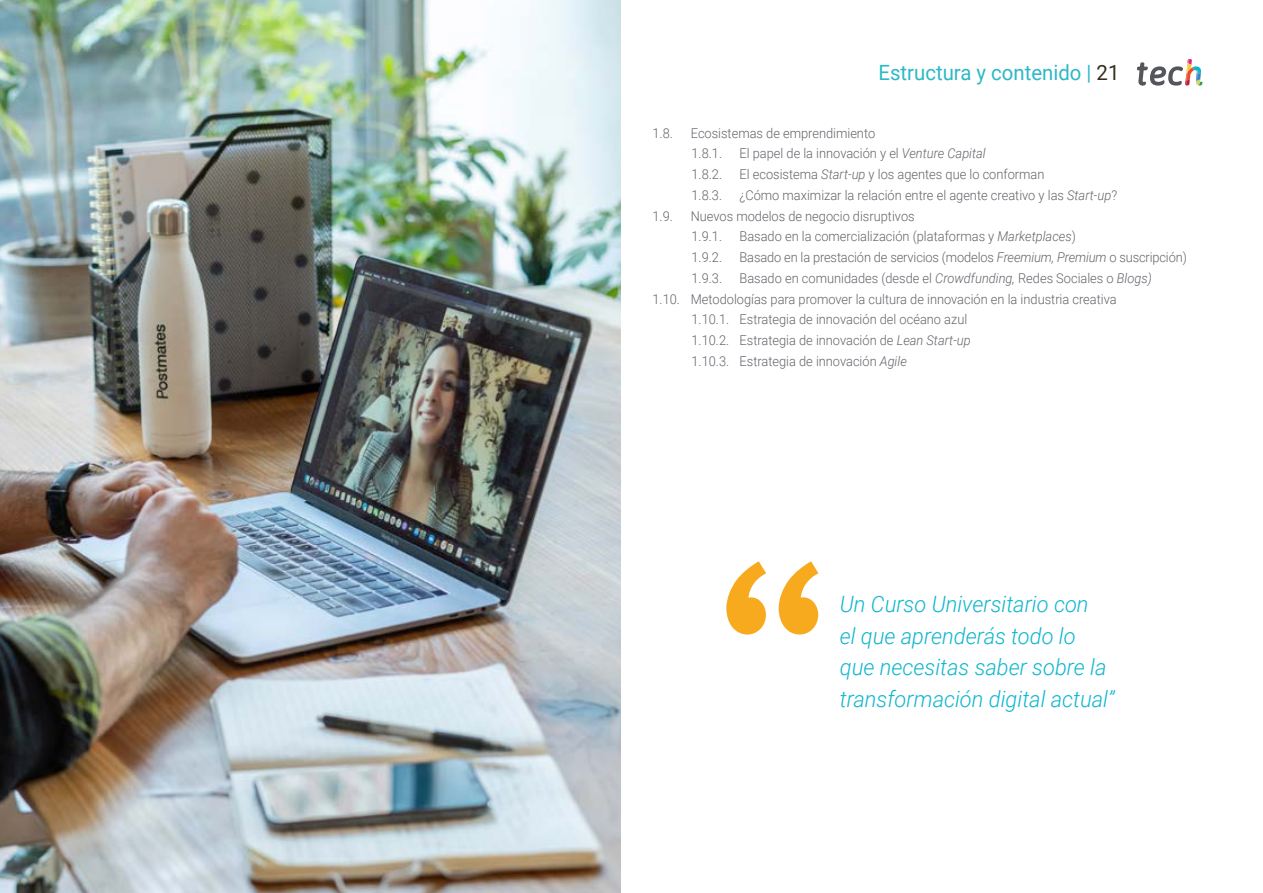
<style>
.page{position:relative;width:1263px;height:893px;background:#fff}
.page>*{position:absolute;margin:0;border:0;box-sizing:border-box;transform-origin:0 0}
.t1{font:italic 300 22.5px/31.5px "Roboto";color:#0fb6cf}
.t2{font:21px "Roboto";color:#2db8c5}
.t3{font:300 13.5px/20.7px "Roboto";color:#61646a;scale:.95 1}
.s1{color:#312e20}
.s2{font-style:italic}
</style>
<div class="page">
<img style="left:0;top:0;width:621px;height:893px">
<svg style="left:1137px;top:59px;width:65px;height:27px"></svg>
<svg style="left:726px;top:561px;width:92px;height:73px"></svg>
<h2 class="t2" style="left:878px;top:57px;width:242px">Estructura y contenido | <span class="s1">21</span></h2>
<p class="t3" style="left:652px;top:122px;width:23px">1.8.</p>
<p class="t3" style="left:691px;top:122px;width:196px">Ecosistemas de emprendimiento<br>1.8.1.</p>
<p class="t3" style="left:739px;top:143px;width:261px">El papel de la innovación y el <span class="s2">Venture Capital</span></p>
<p class="t3" style="left:691px;top:164px;width:34px">1.8.2.</p>
<p class="t3" style="left:739px;top:164px;width:322px">El ecosistema <span class="s2">Start-up</span> y los agentes que lo conforman</p>
<p class="t3" style="left:691px;top:184px;width:34px">1.8.3.</p>
<p class="t3" style="left:739px;top:184px;width:399px">¿Cómo maximizar la relación entre el agente creativo y las <span class="s2">Start-up</span>?</p>
<p class="t3" style="left:652px;top:205px;width:23px">1.9.</p>
<p class="t3" style="left:691px;top:205px;width:237px">Nuevos modelos de negocio disruptivos<br>1.9.1.</p>
<p class="t3" style="left:739px;top:226px;width:355px">Basado en la comercialización (plataformas y <span class="s2">Marketplaces</span>)</p>
<p class="t3" style="left:691px;top:247px;width:34px">1.9.2.</p>
<p class="t3" style="left:739px;top:247px;width:472px">Basado en la prestación de servicios (modelos <span class="s2">Freemium, Premium</span> o suscripción)</p>
<p class="t3" style="left:691px;top:267px;width:34px">1.9.3.</p>
<p class="t3" style="left:739px;top:267px;width:435px">Basado en comunidades (desde el <span class="s2">Crowdfunding,</span> Redes Sociales o <span class="s2">Blogs)</span></p>
<p class="t3" style="left:652px;top:288px;width:490px">1.10. Metodologías para promover la cultura de innovación en la industria creativa</p>
<p class="t3" style="left:691px;top:309px;width:292px">1.10.1. Estrategia de innovación del océano azul</p>
<p class="t3" style="left:691px;top:330px;width:295px">1.10.2. Estrategia de innovación de <span class="s2">Lean Start-up</span></p>
<p class="t3" style="left:691px;top:350px;width:228px">1.10.3. Estrategia de innovación <span class="s2">Agile</span></p>
<h1 class="t1" style="left:840px;top:587px;width:276px">Un Curso Universitario con<br>el que aprenderás todo lo que necesitas saber sobre la transformación digital actual”</h1>
</div>
